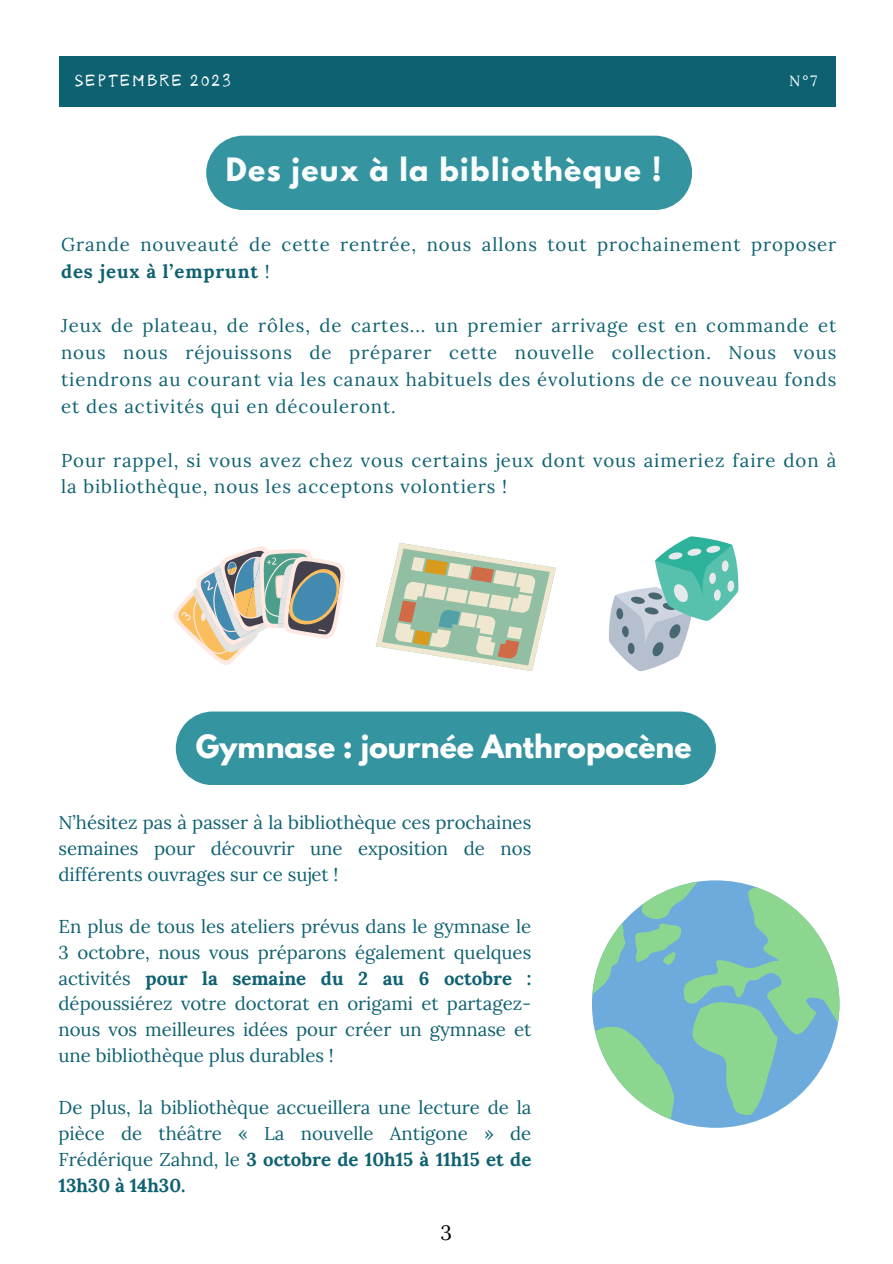
<style>
.page{position:relative;width:893px;height:1264px;background:#fff}
.page>*{position:absolute;margin:0;border:0;box-sizing:border-box;transform-origin:0 0}
.t1{font:700 28.5px "League Spartan";color:#fff}
.t2{font:700 28.5px "League Spartan";letter-spacing:.05em;color:#fafdfd}
.t3{font:20.7px "Lora";color:#000}
.t4{font:18.6px/25.8px "Lora";letter-spacing:.05em;color:#0e6171;text-align:justify}
.t5{font:14.85px "nagayama kai";letter-spacing:.14em;color:#fff}
.t6{font:14.85px "Lora";color:#fff}
.s1{font-weight:700}
</style>
<div class="page">
<div style="left:59px;top:56px;width:776px;height:51px;background:#0e6171"></div>
<div style="left:206px;top:136px;width:486px;height:74px;background:#3494a0"></div>
<svg style="left:173px;top:546px;width:172px;height:119px"></svg>
<svg style="left:376px;top:543px;width:180px;height:128px"></svg>
<svg style="left:609px;top:536px;width:129px;height:135px"></svg>
<svg style="left:670px;top:880px;width:91px;height:247px"></svg>
<svg style="left:592px;top:881px;width:247px;height:238px"></svg>
<div style="left:176px;top:711px;width:539px;height:74px;background:#3494a0"></div>
<p class="t5" style="left:75px;top:73px;width:157px">SEPTEMBRE 2023</p>
<p class="t6" style="left:789px;top:71px;width:30px">N°7</p>
<p class="t2" style="left:226px;top:155px;width:437px">Des jeux à la bibliothèque !</p>
<p class="t4" style="left:61px;top:230px;width:776px;line-height:27px">Grande nouveauté de cette rentrée, nous allons tout prochainement proposer <span class="s1">des jeux à l’emprunt</span> !</p>
<p class="t4" style="left:61px;top:311px;width:776px;line-height:27px">Jeux de plateau, de rôles, de cartes... un premier arrivage est en commande et nous nous réjouissons de préparer cette nouvelle collection. Nous vous tiendrons au courant via les canaux habituels des évolutions de ce nouveau fonds et des activités qui en découleront.</p>
<p class="t4" style="left:61px;top:446px;width:776px;line-height:27px">Pour rappel, si vous avez chez vous certains jeux dont vous aimeriez faire don à la bibliothèque, nous les acceptons volontiers !</p>
<p class="t1" style="left:196px;top:732px;width:497px">Gymnase : journée Anthropocène</p>
<p class="t4" style="left:58px;top:809px;width:474px">N’hésitez pas à passer à la bibliothèque ces prochaines semaines pour découvrir une exposition de nos différents ouvrages sur ce sujet !</p>
<p class="t4" style="left:58px;top:913px;width:474px">En plus de tous les ateliers prévus dans le gymnase le 3 octobre, nous vous préparons également quelques activités <span class="s1">pour la semaine du 2 au 6 octobre : </span>dépoussiérez votre doctorat en origami et partagez&shy;nous vos meilleures idées pour créer un gymnase et une bibliothèque plus durables !</p>
<p class="t4" style="left:58px;top:1094px;width:474px">De plus, la bibliothèque accueillera une lecture de la pièce de théâtre « La nouvelle Antigone » de Frédérique Zahnd, le <span class="s1">3 octobre de 10h15 à 11h15 et de 13h30 à 14h30.</span></p>
<p class="t3" style="left:440px;top:1218px;width:13px">3</p>
</div>
